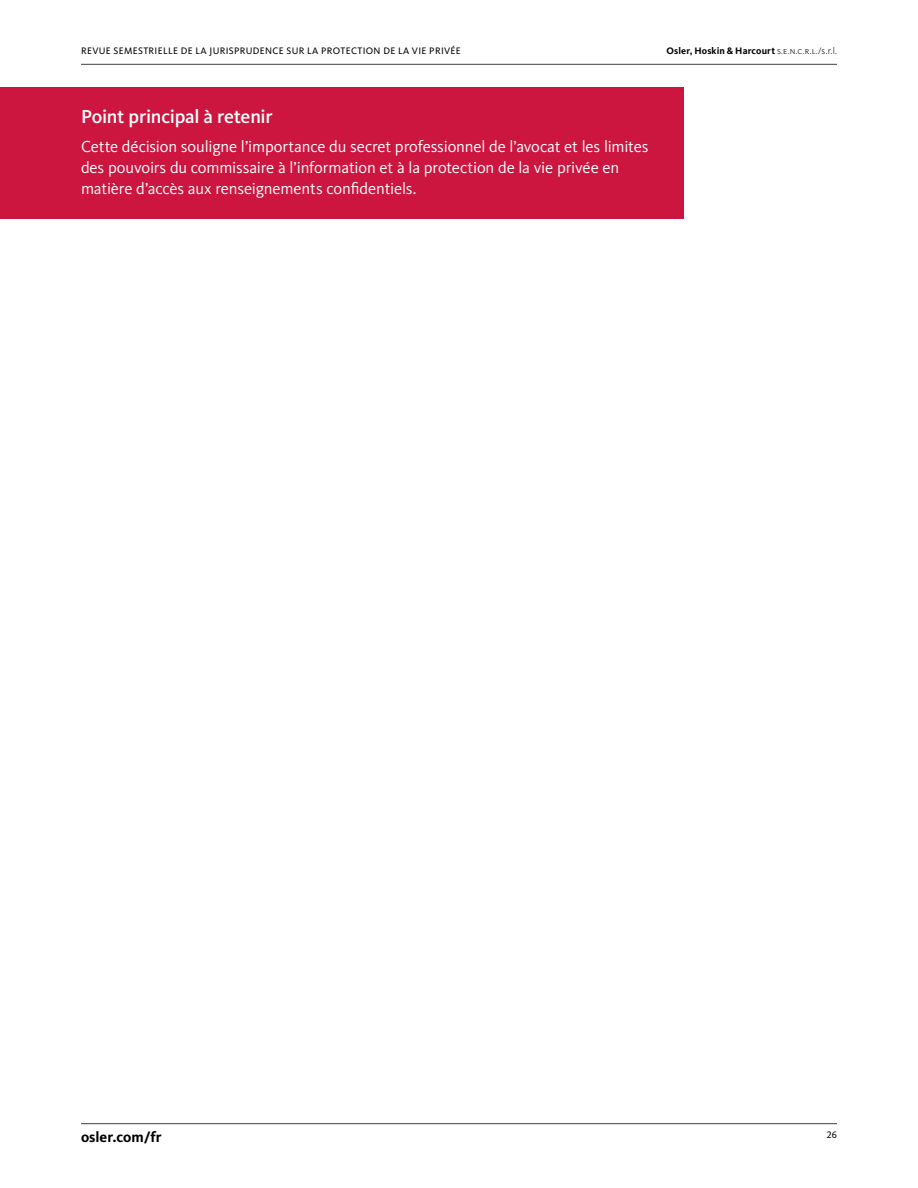
<style>
.page{position:relative;width:918px;height:1188px;background:#fff}
.page>*{position:absolute;margin:0;border:0;box-sizing:border-box;transform-origin:0 0}
.Key_Takeaway_header{font:500 19.5px "Kievit Pro";letter-spacing:-.015em;color:#fff}
.Key_Takeaway_copy{font:16.5px/21px "Kievit Pro";letter-spacing:-.01em;color:#fff}
.t1{font:700 15px "Kievit Pro";color:#000}
.t2{font:9.75px "Kievit Pro";letter-spacing:.035em;color:#000}
.t3{font:700 9.75px "Kievit Pro";letter-spacing:.015em;color:#000}
.s1{font-weight:300}
</style>
<div class="page">
<hr style="left:81px;top:1123px;width:756px;height:1px;background:#414141">
<hr style="left:81px;top:64px;width:756px;height:1px;background:#414141">
<div style="left:0;top:88px;width:683px;height:53px;background:#cd163f"></div>
<div style="left:0;top:140px;width:683px;height:79px;background:#cd163f"></div>
<p class="t2" style="left:81px;top:45px;width:381px">REVUE SEMESTRIELLE DE LA JURISPRUDENCE SUR LA PROTECTION DE LA VIE PRIVÉE</p>
<p class="t3" style="left:666px;top:45px;width:172px">Osler, Hoskin &amp; Harcourt <span class="s1">s.e.n.c.r.l./s.r.l.</span></p>
<p class="Key_Takeaway_header" style="left:81px;top:105px;width:193px">Point principal à retenir</p>
<p class="Key_Takeaway_copy" style="left:81px;top:136px;width:569px">Cette décision souligne l’importance du secret professionnel de l’avocat et les limites des pouvoirs du commissaire à l’information et à la protection de la vie privée en matière d’accès aux renseignements confidentiels.</p>
<p class="t1" style="left:81px;top:1128px;width:82px">osler.com/fr</p>
<p class="t2" style="left:827px;top:1129px;width:12px">26</p>
</div>
